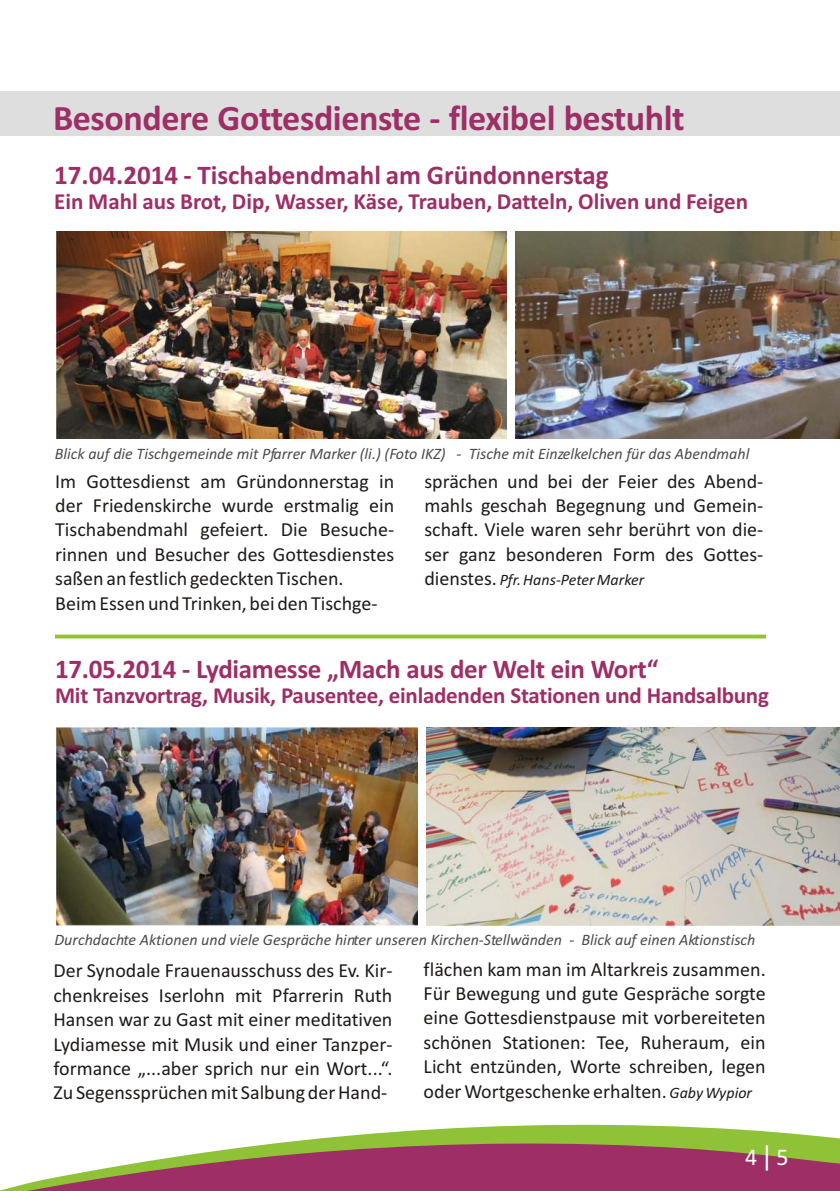
<style>
.page{position:relative;width:840px;height:1191px;background:#fff}
.page>*{position:absolute;margin:0;border:0;box-sizing:border-box;transform-origin:0 0}
.t1{font:700 36px "Calibri";letter-spacing:-.01em;color:#9e2e66}
.t2{font:700 27px "Calibri";letter-spacing:-.01em;color:#9e2e66}
.t3{font:24px "Calibri";color:#fff}
.t4{font:700 23px "Calibri";letter-spacing:-.01em;color:#9e2e66}
.t5{font:20px/24.4px "Calibri";color:#1f1a17;text-align:justify}
.t6{font:italic 16px "Calibri";color:#4d4a47}
.t7{font:italic 16px "Calibri";color:#1f1a17}
.s1{font-style:normal;font-size:20px}
.s2{font-style:italic;font-size:16px}
.s3{font-family:"Arial";font-size:27px}
</style>
<div class="page">
<div style="left:0;top:91px;width:839px;height:45px;background:#dedede"></div>
<svg style="left:381px;top:1124px;width:404px;height:9px;fill:#8fc236"></svg>
<svg style="left:0;top:1133px;width:839px;height:58px;fill:#9e2e66"></svg>
<svg style="left:55px;top:634px;width:710px;height:4px;background:#a0cb54"></svg>
<img style="left:56px;top:232px;width:783px;height:207px">
<img style="left:56px;top:727px;width:783px;height:199px">
<div style="left:507px;top:220px;width:7px;height:225px;background:#fff"></div>
<div style="left:418px;top:715px;width:7px;height:212px;background:#fff"></div>
<h1 class="t1" style="left:53px;top:103px;width:632px">Besondere Gottesdienste - flexibel bestuhlt</h1>
<h2 class="t2" style="left:54px;top:164px;width:555px">17.04.2014 - Tischabendmahl am Gründonnerstag</h2>
<p class="t4" style="left:54px;top:192px;width:695px">Ein Mahl aus Brot, Dip, Wasser, Käse, Trauben, Datteln, Oliven und Feigen</p>
<p class="t6" style="left:55px;top:447px;width:695px">Blick auf die Tischgemeinde mit Pfarrer Marker (li.) (Foto IKZ) - Tische mit Einzelkelchen für das Abendmahl</p>
<p class="t5" style="left:55px;top:470px;width:340px;text-align:left">Im Gottesdienst am Gründonnerstag in der Friedenskirche wurde erstmalig ein Tischabendmahl gefeiert. Die Besuche&shy;rinnen und Besucher des Gottesdienstes saßen an festlich gedeckten Tischen.<br>Beim Essen und Trinken, bei den Tischge-</p>
<p class="t5" style="left:424px;top:470px;width:340px">sprächen und bei der Feier des Abend&shy;mahls geschah Begegnung und Gemein&shy;schaft. Viele waren sehr berührt von die&shy;ser ganz besonderen Form des Gottes-</p>
<p class="t7" style="left:424px;top:573px;width:221px"><span class="s1">dienstes.</span> Pfr. Hans-Peter Marker</p>
<h2 class="t2" style="left:55px;top:658px;width:604px">17.05.2014 - Lydiamesse „Mach aus der Welt ein Wort“</h2>
<p class="t4" style="left:55px;top:686px;width:715px">Mit Tanzvortrag, Musik, Pausentee, einladenden Stationen und Handsalbung</p>
<p class="t6" style="left:54px;top:933px;width:702px">Durchdachte Aktionen und viele Gespräche hinter unseren Kirchen-Stellwänden - Blick auf einen Aktionstisch</p>
<p class="t5" style="left:53px;top:960px;width:340px">Der Synodale Frauenausschuss des Ev. Kir&shy;chenkreises Iserlohn mit Pfarrerin Ruth Hansen war zu Gast mit einer meditativen Lydiamesse mit Musik und einer Tanzper&shy;formance „...aber sprich nur ein Wort...“.<br>Zu Segenssprüchen mit Salbung der Hand-</p>
<p class="t5" style="left:423px;top:958px;width:343px">flächen kam man im Altarkreis zusammen.<br>Für Bewegung und gute Gespräche sorgte eine Gottesdienstpause mit vorbereiteten schönen Stationen: Tee, Ruheraum, ein Licht entzünden, Worte schreiben, legen oder Wortgeschenke erhalten. <span class="s2">Gaby Wypior</span></p>
<p class="t3" style="left:744px;top:1147px;width:45px">4<span class="s3">|</span>5</p>
</div>
